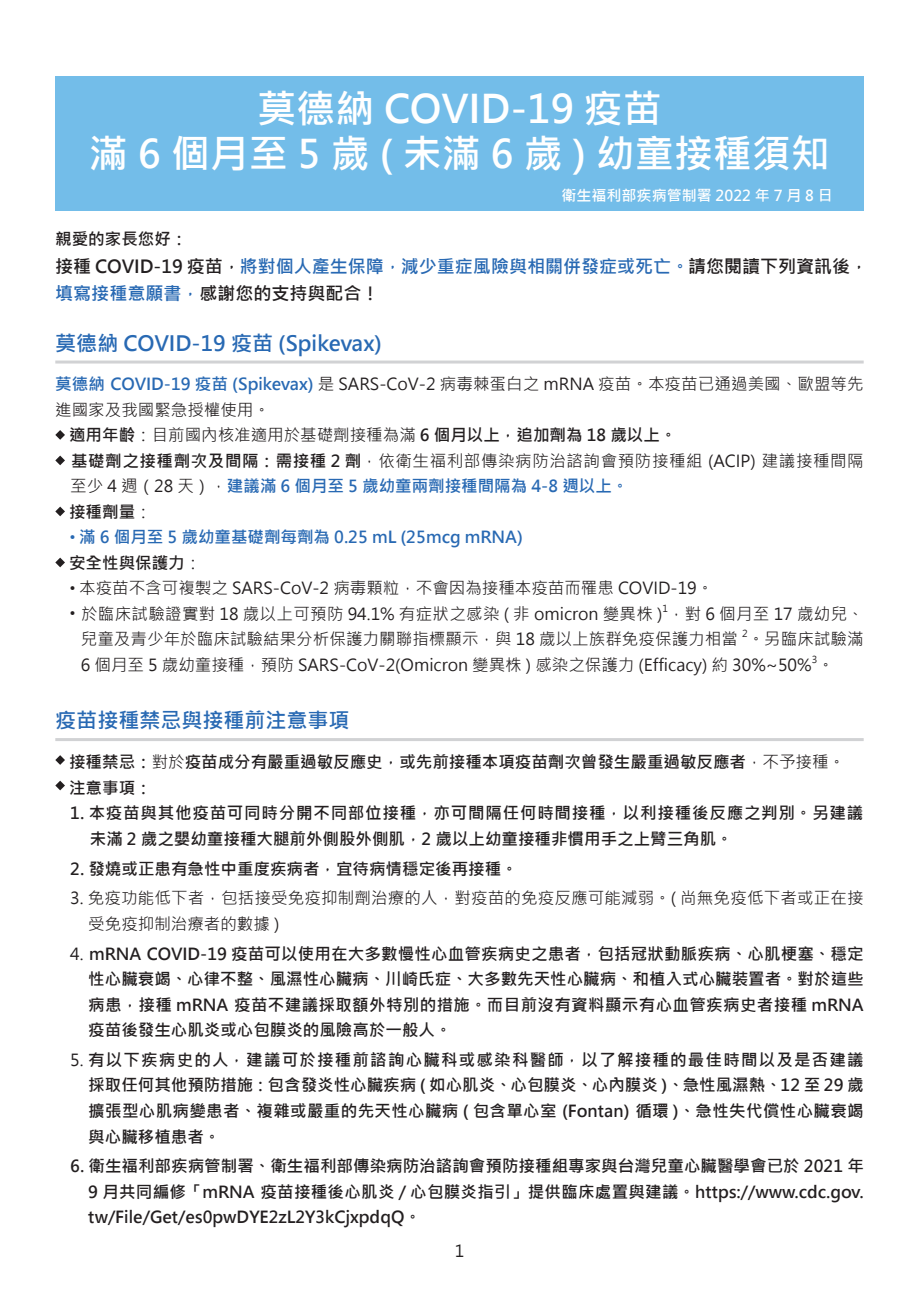
<style>
.page{position:relative;width:919px;height:1289px;background:#fff}
.page>*{position:absolute;margin:0;border:0;box-sizing:border-box;transform-origin:0 0}
.t1{font:700 39px/45px "Microsoft Jheng Hei";color:#fff;text-align:center}
.t2{font:700 21px "Microsoft Jheng Hei";color:#2869b3}
.t3{font:700 18px/27px "Microsoft Jheng Hei";color:#231f20}
.t4{font:700 16.5px/25.5px "Microsoft Jheng Hei";color:#231f20;text-align:justify}
.t5{font:16.5px/25.5px "Microsoft Jheng Hei";letter-spacing:.005em;color:#231f20}
.t6{font:700 16.5px/25.5px "Microsoft Jheng Hei";letter-spacing:.045em;color:#231f20}
.t7{font:700 16.5px/25.5px "Microsoft Jheng Hei";color:#2869b3}
.t8{font:16.5px "Microsoft Jheng Hei";letter-spacing:.035em;color:#231f20}
.t9{font:700 15px "Microsoft Jheng Hei";color:#fff}
.t10{font:9.6px "Microsoft Jheng Hei";color:#231f20}
.s1{color:#2869b3}
.s2{font-weight:700;color:#2869b3}
.s3{font-weight:400}
.s4{font-weight:700}
.s5{font-weight:400;color:#231f20}
.s6{color:#231f20}
</style>
<div class="page">
<div style="left:55px;top:77px;width:808px;height:133px;background:#73bde9"></div>
<hr style="left:55px;top:360px;width:808px;height:3px;background:#d1d2d4">
<hr style="left:55px;top:738px;width:808px;height:3px;background:#d1d2d4">
<svg style="left:55px;top:430px;width:10px;height:10px"></svg>
<svg style="left:55px;top:455px;width:10px;height:10px"></svg>
<svg style="left:55px;top:506px;width:10px;height:10px"></svg>
<svg style="left:55px;top:557px;width:10px;height:10px"></svg>
<svg style="left:55px;top:755px;width:10px;height:9px"></svg>
<svg style="left:55px;top:780px;width:10px;height:10px"></svg>
<p class="t1" style="left:89px;top:86px;width:742px">莫德納 COVID-19 疫苗<br>滿6個月至5歲(未滿6歲)幼童接種須知</p>
<p class="t9" style="left:561px;top:186px;width:273px">衛生福利部疾病管制署 2022 年 7 月 8 日</p>
<p class="t4" style="left:55px;top:226px;width:134px">親愛的家長您好：</p>
<p class="t3" style="left:55px;top:253px;width:814px">接種 COVID-19 疫苗，<span class="s1">將對個人產生保障，減少重症風險與相關併發症或死亡。</span>請您閱讀下列資訊後，<span class="s1">填寫接種意願書，</span>感謝您的支持與配合！</p>
<p class="t2" style="left:55px;top:329px;width:328px">莫德納 COVID-19 疫苗 (Spikevax)</p>
<p class="t5" style="left:55px;top:371px;width:809px"><span class="s2">莫德納 COVID-19 疫苗 (Spikevax)</span> 是 SARS-CoV-2 病毒棘蛋白之 mRNA 疫苗。本疫苗已通過美國、歐盟等先</p>
<p class="t5" style="left:55px;top:397px;width:216px">進國家及我國緊急授權使用。</p>
<p class="t4" style="left:69px;top:422px;width:608px">適用年齡<span class="s3">：目前國內核准適用於基礎劑接種為滿</span> 6 個月以上，追加劑為 18 歲以上。</p>
<p class="t8" style="left:71px;top:450px;width:794px"><span class="s4">基礎劑之接種劑次及間隔：需接種 2 劑</span>，依衛生福利部傳染病防治諮詢會預防接種組 (ACIP) 建議接種間隔</p>
<p class="t7" style="left:70px;top:473px;width:559px"><span class="s5">至少 4 週（28 天），</span>建議滿 6 個月至 5 歲幼童兩劑接種間隔為 4-8 週以上。</p>
<p class="t4" style="left:69px;top:499px;width:84px">接種劑量<span class="s3">：</span></p>
<p class="t7" style="left:69px;top:524px;width:455px"><sup>●</sup> 滿 6 個月至 5 歲幼童基礎劑每劑為 0.25 mL (25mcg mRNA)<span class="s6">安全性與保護力</span><span class="s5">：</span></p>
<p class="t5" style="left:70px;top:575px;width:644px"><sup>●</sup> 本疫苗不含可複製之 SARS-CoV-2 病毒顆粒，不會因為接種本疫苗而罹患 COVID-19。</p>
<p class="t5" style="left:70px;top:601px;width:794px"><sup>●</sup> 於臨床試驗證實對 18 歲以上可預防 94.1% 有症狀之感染 ( 非 omicron 變異株 ) ，對 6 個月至 17 歲幼兒、</p>
<p class="t10" style="left:662px;top:602px;width:7px">1</p>
<p class="t5" style="left:81px;top:626px;width:658px">兒童及青少年於臨床試驗結果分析保護力關聯指標顯示，與 18 歲以上族群免疫保護力相當</p>
<p class="t10" style="left:742px;top:627px;width:7px">2</p>
<p class="t5" style="left:81px;top:626px;width:784px;text-indent:666px">。另臨床試驗滿<br>6 個月至 5 歲幼童接種，預防 SARS-CoV-2(Omicron 變異株 ) 感染之保護力 (Efficacy) 約 30%~50% 。</p>
<p class="t10" style="left:811px;top:653px;width:7px">3</p>
<p class="t2" style="left:55px;top:707px;width:296px">疫苗接種禁忌與接種前注意事項</p>
<p class="t4" style="left:69px;top:749px;width:777px">接種禁忌：<span class="s3">對於</span>疫苗成分有嚴重過敏反應史，或先前接種本項疫苗劑次曾發生嚴重過敏反應者<span class="s3">，不予接種。</span>注意事項：</p>
<p class="t6" style="left:90px;top:800px;width:775px;text-indent:-20px">1. 本疫苗與其他疫苗可同時分開不同部位接種，亦可間隔任何時間接種，以利接種後反應之判別。另建議未滿 2 歲之嬰幼童接種大腿前外側股外側肌，2 歲以上幼童接種非慣用手之上臂三角肌。</p>
<p class="t4" style="left:70px;top:855px;width:449px">2. 發燒或正患有急性中重度疾病者，宜待病情穩定後再接種。</p>
<p class="t5" style="left:88px;top:885px;width:776px;text-indent:-18px">3. 免疫功能低下者，包括接受免疫抑制劑治療的人，對疫苗的免疫反應可能減弱。( 尚無免疫低下者或正在接受免疫抑制治療者的數據 )</p>
<p class="t4" style="left:88px;top:940px;width:776px;text-indent:-18px"><span class="s3">4.</span> mRNA COVID-19 疫苗可以使用在大多數慢性心血管疾病史之患者，包括冠狀動脈疾病、心肌梗塞、穩定性心臟衰竭、心律不整、風濕性心臟病、川崎氏症、大多數先天性心臟病、和植入式心臟裝置者。對於這些病患，接種 mRNA 疫苗不建議採取額外特別的措施。而目前沒有資料顯示有心血管疾病史者接種 mRNA疫苗後發生心肌炎或心包膜炎的風險高於㇐般人。</p>
<p class="t4" style="left:88px;top:1047px;width:777px;text-indent:-18px"><span class="s3">5.</span> 有以下疾病史的人，建議可於接種前諮詢心臟科或感染科醫師，以了解接種的最佳時間以及是否建議採取任何其他預防措施：包含發炎性心臟疾病 ( 如心肌炎、心包膜炎、心內膜炎 )、急性風濕熱、12 至 29 歲擴張型心肌病變患者、複雜或嚴重的先天性心臟病 ( 包含單心室 (Fontan) 循環 )、急性失代償性心臟衰竭與心臟移植患者。</p>
<p class="t4" style="left:88px;top:1153px;width:777px;text-indent:-18px">6. 衛生福利部疾病管制署、衛生福利部傳染病防治諮詢會預防接種組專家與台灣兒童心臟醫學會已於 2021 年9 月共同編修「mRNA 疫苗接種後心肌炎 / 心包膜炎指引」提供臨床處置與建議。https://www.cdc.gov. tw/File/Get/es0pwDYE2zL2Y3kCjxpdqQ。</p>
<p class="t5" style="left:454px;top:1237px;width:11px">1</p>
</div>
